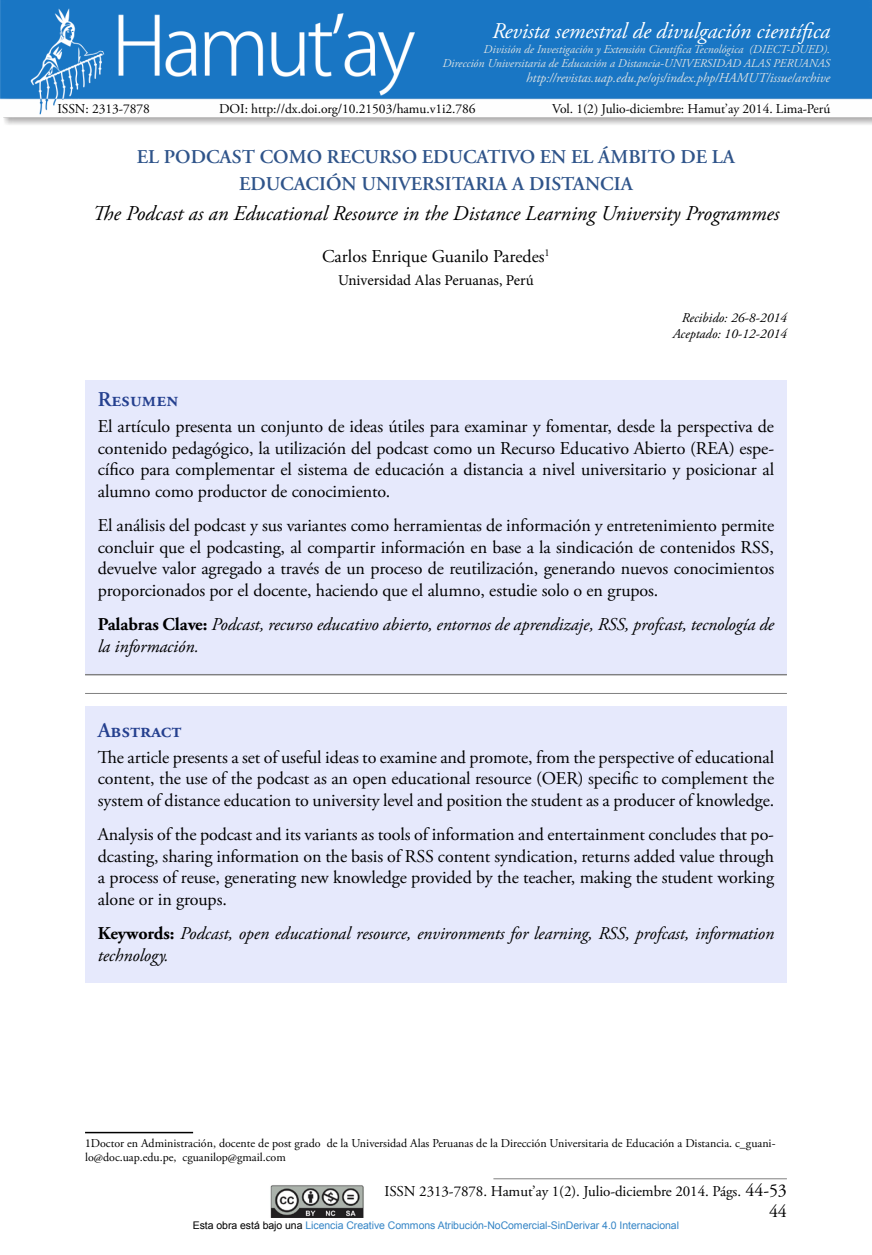
<style>
.page{position:relative;width:872px;height:1255px;background:#fff}
.page>*{position:absolute;margin:0;border:0;box-sizing:border-box;transform-origin:0 0}
.t1{font:italic 22.5px "Adobe Garamond Pro";letter-spacing:-.005em;color:#fff}
.t2{font:italic 21px "Adobe Garamond Pro";color:#000}
.t3{font:600 21px "Adobe Garamond Pro";letter-spacing:-.005em;color:#25408f}
.t4{font:600 19.5px/27px "Adobe Garamond Pro";color:#2f548a;text-align:center}
.t5{font:18px/21.6px "Adobe Garamond Pro";letter-spacing:-.005em;color:#000;text-align:justify}
.t6{font:italic 18px/21.6px "Adobe Garamond Pro";letter-spacing:-.005em;color:#000}
.t7{font:15px "Adobe Garamond Pro";letter-spacing:-.005em;color:#000}
.t8{font:15px "Minion Pro";color:#000}
.t9{font:13.5px "Adobe Garamond Pro";letter-spacing:-.005em;color:#000}
.t10{font:italic 13.5px "Adobe Garamond Pro";letter-spacing:-.005em;color:#d6dfe3}
.t11{font:italic 13.5px/16.2px "Adobe Garamond Pro";color:#000;text-align:right}
.t12{font:12px/14.4px "Adobe Garamond Pro";color:#000}
.t13{font:italic 12px/13.5px "Adobe Garamond Pro";letter-spacing:-.005em;color:#d6dfe3;text-align:right}
.t14{font:10.5px "Arial";letter-spacing:-.005em;color:#3585c6}
.s1{font-weight:700;font-style:normal}
.s2{font-family:"Minion Pro"}
.s3{font-size:18px}
.s4{color:#000}
</style>
<div class="page">
<hr style="left:493px;top:1178px;width:294px;height:1px;background:#808080">
<div style="left:85px;top:706px;width:702px;height:276px;background:#e6e9fc"></div>
<div style="left:85px;top:380px;width:702px;height:294px;background:#e6e9fc"></div>
<hr style="left:85px;top:674px;width:702px;height:1px;background:#808080">
<hr style="left:85px;top:1131px;width:108px;height:2px;background:#000">
<hr style="left:85px;top:693px;width:702px;height:1px;background:#808080">
<img style="left:270px;top:1185px;width:94px;height:31px">
<img style="left:0;top:0;width:872px;height:125px">
<p class="t1" style="left:492px;top:17px;width:340px">Revista semestral de divulgación científica</p>
<p class="t13" style="left:442px;top:43px;width:389px">División de Investigación y Extensión Científica Tecnológica (DIECT-DUED).<br>Dirección Universitaria de Educación a Distancia-UNIVERSIDAD ALAS PERUANAS</p>
<p class="t10" style="left:526px;top:70px;width:305px">http://revistas.uap.edu.pe/ojs/index.php/HAMUT/issue/archive</p>
<p class="t9" style="left:57px;top:101px;width:94px">ISSN: 2313-7878</p>
<p class="t9" style="left:219px;top:101px;width:258px">DOI: http://dx.doi.org/10.21503/hamu.v1i2.786</p>
<p class="t9" style="left:552px;top:101px;width:279px">Vol. 1(2) Julio-diciembre: Hamut’ay 2014. Lima-Perú</p>
<p class="t4" style="left:137px;top:143px;width:600px">EL PODCAST COMO RECURSO EDUCATIVO EN EL ÁMBITO DE LA<br>EDUCACIÓN UNIVERSITARIA A DISTANCIA</p>
<p class="t2" style="left:93px;top:200px;width:688px">The Podcast as an Educational Resource in the Distance Learning University Programmes</p>
<p class="t5" style="left:322px;top:246px;width:229px">Carlos Enrique Guanilo Paredes<sup>1</sup></p>
<p class="t8" style="left:338px;top:270px;width:197px">Universidad Alas Peruanas, Perú</p>
<p class="t11" style="left:672px;top:310px;width:116px">Recibido: 26-8-2014<br>Aceptado: 10-12-2014</p>
<p class="t3" style="left:98px;top:387px;width:82px">Resumen</p>
<p class="t5" style="left:98px;top:416px;width:678px">El artículo presenta un conjunto de ideas útiles para examinar y fomentar, desde la perspectiva de contenido pedagógico, la utilización del podcast como un Recurso Educativo Abierto (REA) espe&shy;cífico para complementar el sistema de educación a distancia a nivel universitario y posicionar al alumno como productor de conocimiento.</p>
<p class="t5" style="left:98px;top:515px;width:678px">El análisis del podcast y sus variantes como herramientas de información y entretenimiento permite concluir que el podcasting, al compartir información en base a la sindicación de contenidos RSS, devuelve valor agregado a través de un proceso de reutilización, generando nuevos conocimientos proporcionados por el docente, haciendo que el alumno, estudie solo o en grupos.</p>
<p class="t6" style="left:98px;top:614px;width:678px"><span class="s1">Palabras Clave:</span> Podcast, recurso educativo abierto, entornos de aprendizaje, RSS, profcast, tecnología de la información.</p>
<p class="t3" style="left:98px;top:718px;width:85px">Abstract</p>
<p class="t5" style="left:98px;top:746px;width:678px">The article presents a set of useful ideas to examine and promote, from the perspective of educational content, the use of the podcast as an open educational resource (OER) specific to complement the system of distance education to university level and position the student as a producer of knowledge.</p>
<p class="t5" style="left:98px;top:824px;width:678px">Analysis of the podcast and its variants as tools of information and entertainment concludes that po&shy;dcasting, sharing information on the basis of RSS content syndication, returns added value through a process of reuse, generating new knowledge provided by the teacher, making the student working alone or in groups.</p>
<p class="t6" style="left:98px;top:923px;width:678px"><span class="s1">Keywords:</span> Podcast, open educational resource, environments for learning, RSS, profcast, information technology.</p>
<p class="t12" style="left:85px;top:1136px;width:692px"><span class="s2">1</span>Doctor en Administración, docente de post grado de la Universidad Alas Peruanas de la Dirección Universitaria de Educación a Distancia. c_guani&shy;lo@doc.uap.edu.pe, cguanilop@gmail.com</p>
<p class="t7" style="left:384px;top:1181px;width:404px">ISSN 2313-7878. Hamut’ay 1(2). Julio-diciembre 2014. Págs. <span class="s3">44-53</span></p>
<p class="t5" style="left:769px;top:1201px;width:19px">44</p>
<p class="t14" style="left:193px;top:1218px;width:488px"><span class="s4">Esta obra está bajo una</span> Licencia Creative Commons Atribución-NoComercial-SinDerivar 4.0 Internacional</p>
</div>
